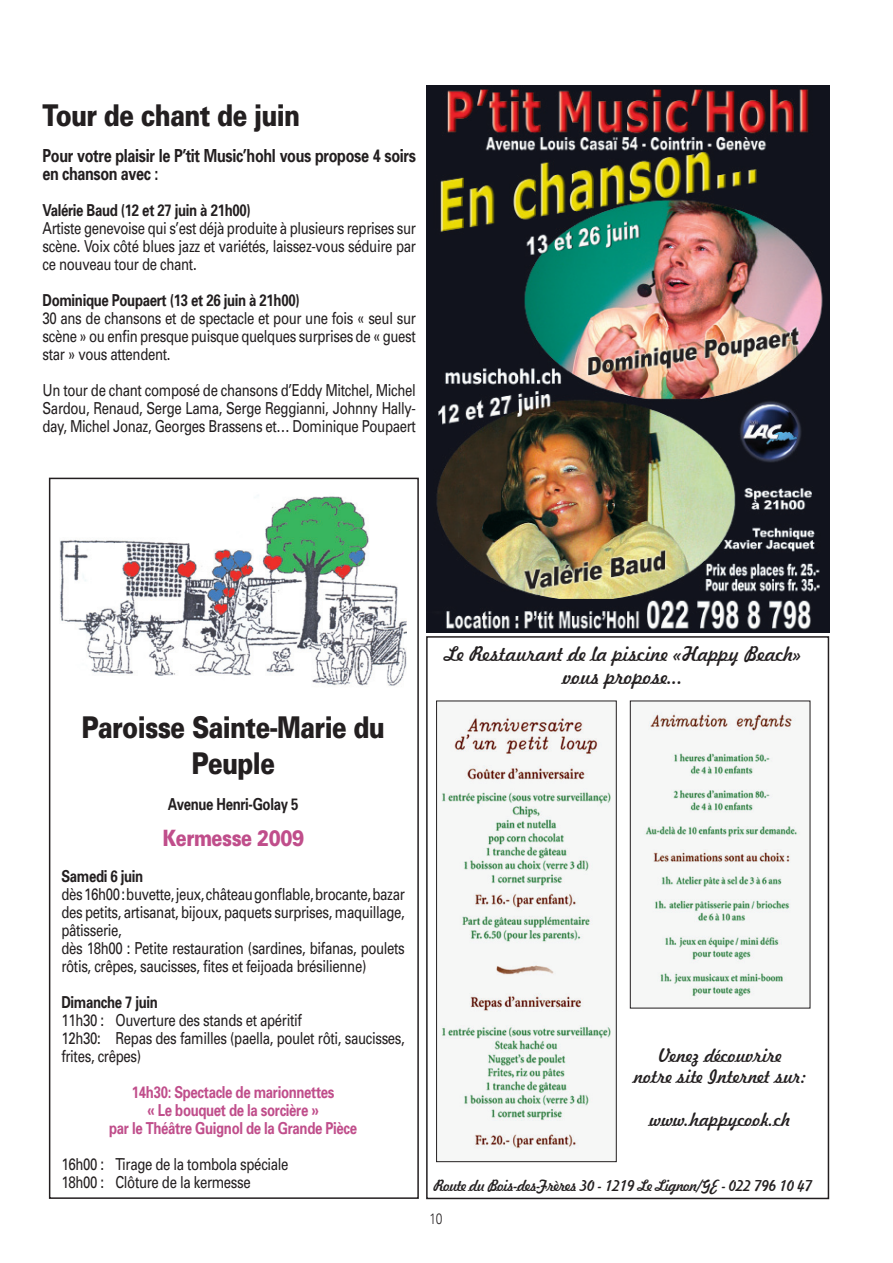
<style>
.page{position:relative;width:893px;height:1263px;background:#fff}
.page>*{position:absolute;margin:0;border:0;box-sizing:border-box;transform-origin:0 0}
.t1{font:900 30px/36px "Univers";letter-spacing:-.025em;color:#231f20;text-align:center;scale:.8 1}
.t2{font:900 22.5px "Univers";letter-spacing:-.025em;color:#c04e8b;scale:.8 1}
.t3{font:19.5px/23.4px "Freehand 521 BT Regular C";color:#231f20;text-align:center}
.t4{font:700 18px/18px "Univers";letter-spacing:-.025em;color:#231f20;scale:.8 1}
.t5{font:18px/21.6px "Freehand 521 BT Regular C";color:#231f20;text-align:center}
.t6{font:16.5px/18px "Univers";letter-spacing:-.025em;color:#231f20;scale:.8 1}
.t7{font:700 16.5px "Univers";letter-spacing:-.025em;color:#231f20;scale:.8 1}
.t8{font:700 16.5px/18px "Univers";letter-spacing:-.025em;color:#c04e8b;text-align:center;scale:.8 1}
.t9{font:15px "Freehand 521 BT Regular C";letter-spacing:-.04em;color:#231f20}
.t10{font:300 15px "Univers";color:#231f20;scale:.8 1}
</style>
<div class="page">
<img style="left:426px;top:85px;width:403px;height:547px">
<div style="left:49px;top:478px;width:370px;height:721px;border:2px solid #231f20"></div>
<img style="left:60px;top:496px;width:347px;height:190px">
<img style="left:441px;top:715px;width:170px;height:434px">
<div style="left:436px;top:701px;width:181px;height:461px;border:1px solid #231f20"></div>
<img style="left:643px;top:711px;width:157px;height:289px">
<div style="left:630px;top:701px;width:180px;height:307px;border:1px solid #231f20"></div>
<div style="left:426px;top:636px;width:403px;height:563px;border:2px solid #231f20"></div>
<h1 class="t1" style="left:43px;top:97px;width:324px">Tour de chant de juin</h1>
<p class="t4" style="left:43px;top:146px;width:468px">Pour votre plaisir le P’tit Music’hohl vous propose 4 soirs en chanson avec :</p>
<p class="t7" style="left:43px;top:200px;width:262px">Valérie Baud (12 et 27 juin à 21h00)</p>
<p class="t6" style="left:43px;top:219px;width:468px;text-align:justify">Artiste genevoise qui s’est déjà produite à plusieurs reprises sur scène. Voix côté blues jazz et variétés, laissez-vous séduire par ce nouveau tour de chant.</p>
<p class="t7" style="left:43px;top:290px;width:323px">Dominique Poupaert (13 et 26 juin à 21h00)</p>
<p class="t6" style="left:43px;top:309px;width:468px;text-align:justify">30 ans de chansons et de spectacle et pour une fois « seul sur scène » ou enfin presque puisque quelques surprises de « guest star » vous attendent.</p>
<p class="t6" style="left:43px;top:381px;width:468px;text-align:justify">Un tour de chant composé de chansons d’Eddy Mitchel, Michel Sardou, Renaud, Serge Lama, Serge Reggianni, Johnny Hally&shy;day, Michel Jonaz, Georges Brassens et… Dominique Poupaert</p>
<h1 class="t1" style="left:81px;top:709px;width:381px">Paroisse Sainte-Marie du<br>Peuple</h1>
<p class="t7" style="left:168px;top:794px;width:165px">Avenue Henri-Golay 5</p>
<h2 class="t2" style="left:162px;top:824px;width:179px">Kermesse 2009</h2>
<p class="t7" style="left:61px;top:866px;width:104px">Samedi 6 juin</p>
<p class="t6" style="left:61px;top:885px;width:431px">dès 16h00 : buvette, jeux, château gonflable, brocante, bazar des petits, artisanat, bijoux, paquets surprises, maquillage, pâtisserie,<br>dès 18h00 : Petite restauration (sardines, bifanas, poulets rôtis, crêpes, saucisses, fites et feijoada brésilienne)</p>
<p class="t7" style="left:61px;top:992px;width:122px">Dimanche 7 juin</p>
<p class="t6" style="left:61px;top:1011px;width:431px">11h30 : Ouverture des stands et apéritif<br>12h30: Repas des familles (paella, poulet rôti, saucisses, frites, crêpes)</p>
<p class="t8" style="left:109px;top:1083px;width:311px">14h30: Spectacle de marionnettes<br>« Le bouquet de la sorcière »<br>par le Théâtre Guignol de la Grande Pièce</p>
<p class="t6" style="left:61px;top:1155px;width:285px">16h00 : Tirage de la tombola spéciale<br>18h00 : Clôture de la kermesse</p>
<p class="t3" style="left:444px;top:642px;width:359px">Le Restaurant de la piscine «Happy Beach» vous propose...</p>
<p class="t5" style="left:634px;top:1044px;width:174px">Venez découvrire<br>notre site Internet sur:</p>
<p class="t5" style="left:650px;top:1109px;width:142px">www.happycook.ch</p>
<p class="t9" style="left:434px;top:1175px;width:380px">Route du Bois-des-Frères 30 - 1219 Le Lignon/GE - 022 796 10 47</p>
<p class="t10" style="left:430px;top:1210px;width:18px">10</p>
</div>
